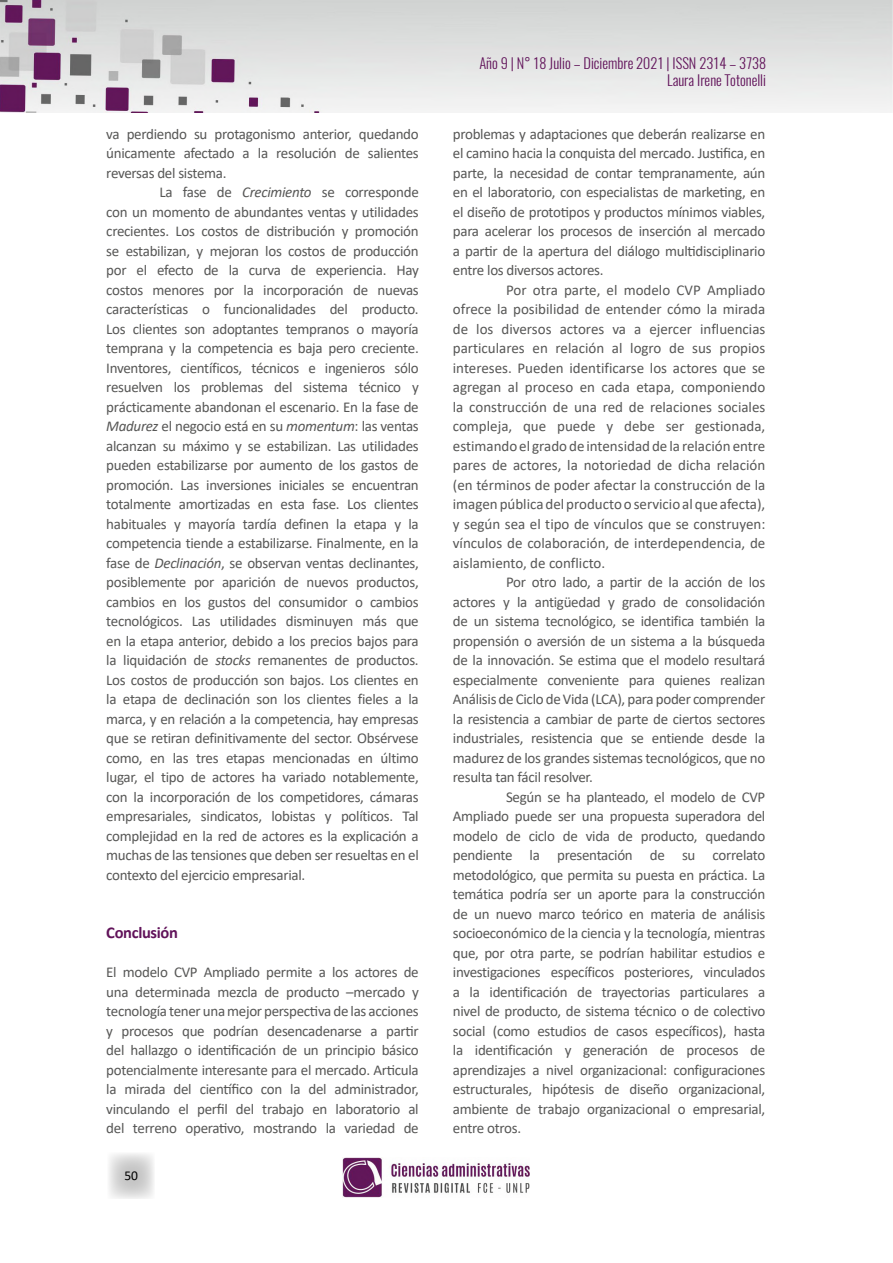
<style>
.page{position:relative;width:893px;height:1263px;background:#fff}
.page>*{position:absolute;margin:0;border:0;box-sizing:border-box;transform-origin:0 0}
.t1{font:700 16.5px "Calibri";letter-spacing:-.02em;color:#61135a}
.t2{font:15px/19.5px "Calibri";letter-spacing:-.02em;color:#575756;text-align:justify}
.t3{font:300 14.4px/17.2px "Oswald";color:#61135a;text-align:right}
.t4{font:13.5px "Calibri";color:#000}
.s1{font-style:italic}
</style>
<div class="page">
<svg style="left:109px;top:1153px;width:45px;height:46px"></svg>
<img style="left:0;top:0;width:893px;height:112px">
<img style="left:342px;top:1157px;width:187px;height:41px">
<p class="t2" style="left:106px;top:124px;width:314px">va perdiendo su protagonismo anterior, quedando únicamente afectado a la resolución de salientes reversas del sistema.</p>
<p class="t2" style="left:106px;top:182px;width:314px;text-indent:53px">La fase de <span class="s1">Crecimiento</span> se corresponde con un momento de abundantes ventas y utilidades crecientes. Los costos de distribución y promoción se estabilizan, y mejoran los costos de producción por el efecto de la curva de experiencia. Hay costos menores por la incorporación de nuevas características o funcionalidades del producto.<br>Los clientes son adoptantes tempranos o mayoría temprana y la competencia es baja pero creciente.<br>Inventores, científicos, técnicos e ingenieros sólo resuelven los problemas del sistema técnico y prácticamente abandonan el escenario. En la fase de <span class="s1">Madurez</span> el negocio está en su <span class="s1">momentum</span>: las ventas alcanzan su máximo y se estabilizan. Las utilidades pueden estabilizarse por aumento de los gastos de promoción. Las inversiones iniciales se encuentran totalmente amortizadas en esta fase. Los clientes habituales y mayoría tardía definen la etapa y la competencia tiende a estabilizarse. Finalmente, en la fase de <span class="s1">Declinación</span>, se observan ventas declinantes, posiblemente por aparición de nuevos productos, cambios en los gustos del consumidor o cambios tecnológicos. Las utilidades disminuyen más que en la etapa anterior, debido a los precios bajos para la liquidación de <span class="s1">stocks</span> remanentes de productos.<br>Los costos de producción son bajos. Los clientes en la etapa de declinación son los clientes fieles a la marca, y en relación a la competencia, hay empresas que se retiran definitivamente del sector. Obsérvese como, en las tres etapas mencionadas en último lugar, el tipo de actores ha variado notablemente, con la incorporación de los competidores, cámaras empresariales, sindicatos, lobistas y políticos. Tal complejidad en la red de actores es la explicación a muchas de las tensiones que deben ser resueltas en el contexto del ejercicio empresarial.</p>
<p class="t1" style="left:106px;top:921px;width:73px">Conclusión</p>
<p class="t2" style="left:106px;top:962px;width:314px">El modelo CVP Ampliado permite a los actores de una determinada mezcla de producto –mercado y tecnología tener una mejor perspectiva de las acciones y procesos que podrían desencadenarse a partir del hallazgo o identificación de un principio básico potencialmente interesante para el mercado. Articula la mirada del científico con la del administrador, vinculando el perfil del trabajo en laboratorio al del terreno operativo, mostrando la variedad de</p>
<p class="t4" style="left:124px;top:1166px;width:15px">50</p>
<p class="t3" style="left:479px;top:52px;width:288px">Año 9 | N° 18 Julio – Diciembre 2021 | ISSN 2314 – 3738<br>Laura Irene Totonelli</p>
<p class="t2" style="left:453px;top:124px;width:314px">problemas y adaptaciones que deberán realizarse en el camino hacia la conquista del mercado. Justifica, en parte, la necesidad de contar tempranamente, aún en el laboratorio, con especialistas de marketing, en el diseño de prototipos y productos mínimos viables, para acelerar los procesos de inserción al mercado a partir de la apertura del diálogo multidisciplinario entre los diversos actores.</p>
<p class="t2" style="left:453px;top:280px;width:314px;text-indent:53px">Por otra parte, el modelo CVP Ampliado ofrece la posibilidad de entender cómo la mirada de los diversos actores va a ejercer influencias particulares en relación al logro de sus propios intereses. Pueden identificarse los actores que se agregan al proceso en cada etapa, componiendo la construcción de una red de relaciones sociales compleja, que puede y debe ser gestionada, estimando el grado de intensidad de la relación entre pares de actores, la notoriedad de dicha relación (en términos de poder afectar la construcción de la imagen pública del producto o servicio al que afecta), y según sea el tipo de vínculos que se construyen: vínculos de colaboración, de interdependencia, de aislamiento, de conflicto.</p>
<p class="t2" style="left:453px;top:572px;width:314px;text-indent:53px">Por otro lado, a partir de la acción de los actores y la antigüedad y grado de consolidación de un sistema tecnológico, se identifica también la propensión o aversión de un sistema a la búsqueda de la innovación. Se estima que el modelo resultará especialmente conveniente para quienes realizan Análisis de Ciclo de Vida (LCA), para poder comprender la resistencia a cambiar de parte de ciertos sectores industriales, resistencia que se entiende desde la madurez de los grandes sistemas tecnológicos, que no resulta tan fácil resolver.</p>
<p class="t2" style="left:453px;top:787px;width:314px;text-indent:53px">Según se ha planteado, el modelo de CVP Ampliado puede ser una propuesta superadora del modelo de ciclo de vida de producto, quedando pendiente la presentación de su correlato metodológico, que permita su puesta en práctica. La temática podría ser un aporte para la construcción de un nuevo marco teórico en materia de análisis socioeconómico de la ciencia y la tecnología, mientras que, por otra parte, se podrían habilitar estudios e investigaciones específicos posteriores, vinculados a la identificación de trayectorias particulares a nivel de producto, de sistema técnico o de colectivo social (como estudios de casos específicos), hasta la identificación y generación de procesos de aprendizajes a nivel organizacional: configuraciones estructurales, hipótesis de diseño organizacional, ambiente de trabajo organizacional o empresarial, entre otros.</p>
</div>
